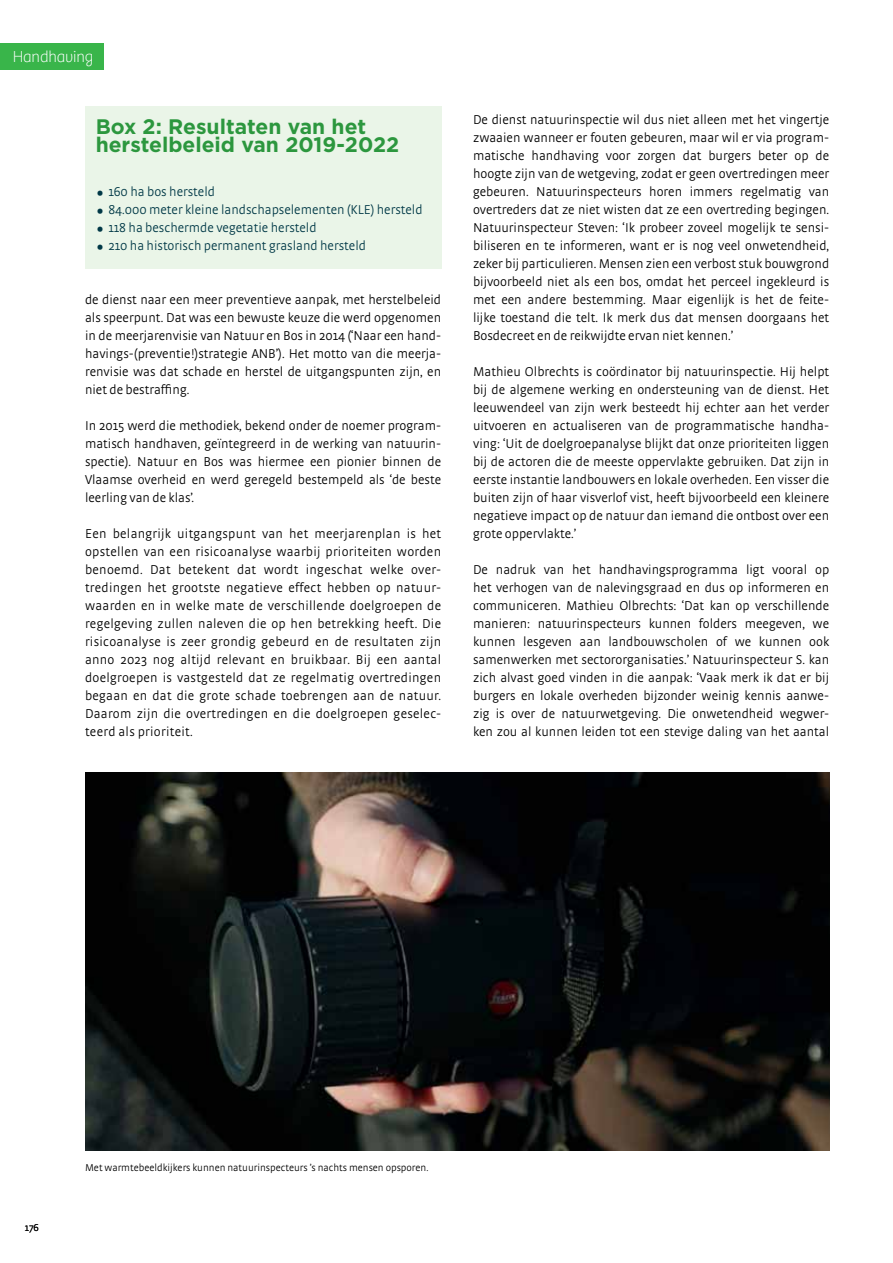
<style>
.page{position:relative;width:893px;height:1263px;background:#fff}
.page>*{position:absolute;margin:0;border:0;box-sizing:border-box;transform-origin:0 0}
.t1{font:700 21px/18px "Gotham";color:#2c973e}
.t2{font:100 16.5px "Bree";letter-spacing:-.01em;color:#fff}
.t3{font:300 13.5px/18px "Strada OT";color:#000;text-align:justify}
.t4{font:300 13.5px "Strada OT";color:#003846}
.t5{font:300 10.5px "Strada OT";color:#000}
.s1{font-weight:600;font-size:22.5px}
</style>
<div class="page">
<div style="left:0;top:43px;width:104px;height:26px;background:#39b54a"></div>
<div style="left:85px;top:106px;width:356px;height:162px;background:#eaf5e8"></div>
<img style="left:85px;top:772px;width:744px;height:378px">
<p class="t2" style="left:13px;top:47px;width:82px">Handhaving</p>
<h1 class="t1" style="left:96px;top:117px;width:305px">Box 2: Resultaten van het herstelbeleid van 2019-2022</h1>
<p class="t4" style="left:96px;top:184px;width:121px"><span class="s1">•</span> 160 ha bos hersteld</p>
<p class="t4" style="left:96px;top:202px;width:328px"><span class="s1">•</span> 84.000 meter kleine landschapselementen (KLE) hersteld</p>
<p class="t4" style="left:96px;top:220px;width:222px"><span class="s1">•</span> 118 ha beschermde vegetatie hersteld</p>
<p class="t4" style="left:96px;top:238px;width:272px"><span class="s1">•</span> 210 ha historisch permanent grasland hersteld</p>
<p class="t3" style="left:85px;top:291px;width:358px">de dienst naar een meer preventieve aanpak, met herstelbeleid als speerpunt. Dat was een bewuste keuze die werd opgenomen in de meerjarenvisie van Natuur en Bos in 2014 (‘Naar een hand&shy;havings-(preventie!)strategie ANB’). Het motto van die meerja&shy;renvisie was dat schade en herstel de uitgangspunten zijn, en niet de bestraffing.</p>
<p class="t3" style="left:85px;top:417px;width:358px">In 2015 werd die methodiek, bekend onder de noemer program&shy;matisch handhaven, geïntegreerd in de werking van natuurin&shy;spectie). Natuur en Bos was hiermee een pionier binnen de Vlaamse overheid en werd geregeld bestempeld als ‘de beste leerling van de klas’.</p>
<p class="t3" style="left:85px;top:525px;width:358px">Een belangrijk uitgangspunt van het meerjarenplan is het opstellen van een risicoanalyse waarbij prioriteiten worden benoemd. Dat betekent dat wordt ingeschat welke over&shy;tredingen het grootste negatieve effect hebben op natuur&shy;waarden en in welke mate de verschillende doelgroepen de regelgeving zullen naleven die op hen betrekking heeft. Die risicoanalyse is zeer grondig gebeurd en de resultaten zijn anno 2023 nog altijd relevant en bruikbaar. Bij een aantal doelgroepen is vastgesteld dat ze regelmatig overtredingen begaan en dat die grote schade toebrengen aan de natuur.<br>Daarom zijn die overtredingen en die doelgroepen geselec&shy;teerd als prioriteit.</p>
<p class="t3" style="left:473px;top:111px;width:358px">De dienst natuurinspectie wil dus niet alleen met het vingertje zwaaien wanneer er fouten gebeuren, maar wil er via program&shy;matische handhaving voor zorgen dat burgers beter op de hoogte zijn van de wetgeving, zodat er geen overtredingen meer gebeuren. Natuurinspecteurs horen immers regelmatig van overtreders dat ze niet wisten dat ze een overtreding begingen.<br>Natuurinspecteur Steven: ‘Ik probeer zoveel mogelijk te sensi&shy;biliseren en te informeren, want er is nog veel onwetendheid, zeker bij particulieren. Mensen zien een verbost stuk bouwgrond bijvoorbeeld niet als een bos, omdat het perceel ingekleurd is met een andere bestemming. Maar eigenlijk is het de feite&shy;lijke toestand die telt. Ik merk dus dat mensen doorgaans het Bosdecreet en de reikwijdte ervan niet kennen.’</p>
<p class="t3" style="left:473px;top:363px;width:358px">Mathieu Olbrechts is coördinator bij natuurinspectie. Hij helpt bij de algemene werking en ondersteuning van de dienst. Het leeuwendeel van zijn werk besteedt hij echter aan het verder uitvoeren en actualiseren van de programmatische handha&shy;ving: ‘Uit de doelgroepanalyse blijkt dat onze prioriteiten liggen bij de actoren die de meeste oppervlakte gebruiken. Dat zijn in eerste instantie landbouwers en lokale overheden. Een visser die buiten zijn of haar visverlof vist, heeft bijvoorbeeld een kleinere negatieve impact op de natuur dan iemand die ontbost over een grote oppervlakte.’</p>
<p class="t3" style="left:473px;top:561px;width:358px">De nadruk van het handhavingsprogramma ligt vooral op het verhogen van de nalevingsgraad en dus op informeren en communiceren. Mathieu Olbrechts: ‘Dat kan op verschillende manieren: natuurinspecteurs kunnen folders meegeven, we kunnen lesgeven aan landbouwscholen of we kunnen ook samenwerken met sectororganisaties.’ Natuurinspecteur S. kan zich alvast goed vinden in die aanpak: ‘Vaak merk ik dat er bij burgers en lokale overheden bijzonder weinig kennis aanwe&shy;zig is over de natuurwetgeving. Die onwetendheid wegwer&shy;ken zou al kunnen leiden tot een stevige daling van het aantal</p>
<p class="t5" style="left:25px;top:1222px;width:16px">176</p>
<p class="t5" style="left:85px;top:1162px;width:345px">Met warmtebeeldkijkers kunnen natuurinspecteurs ’s nachts mensen opsporen.</p>
</div>
